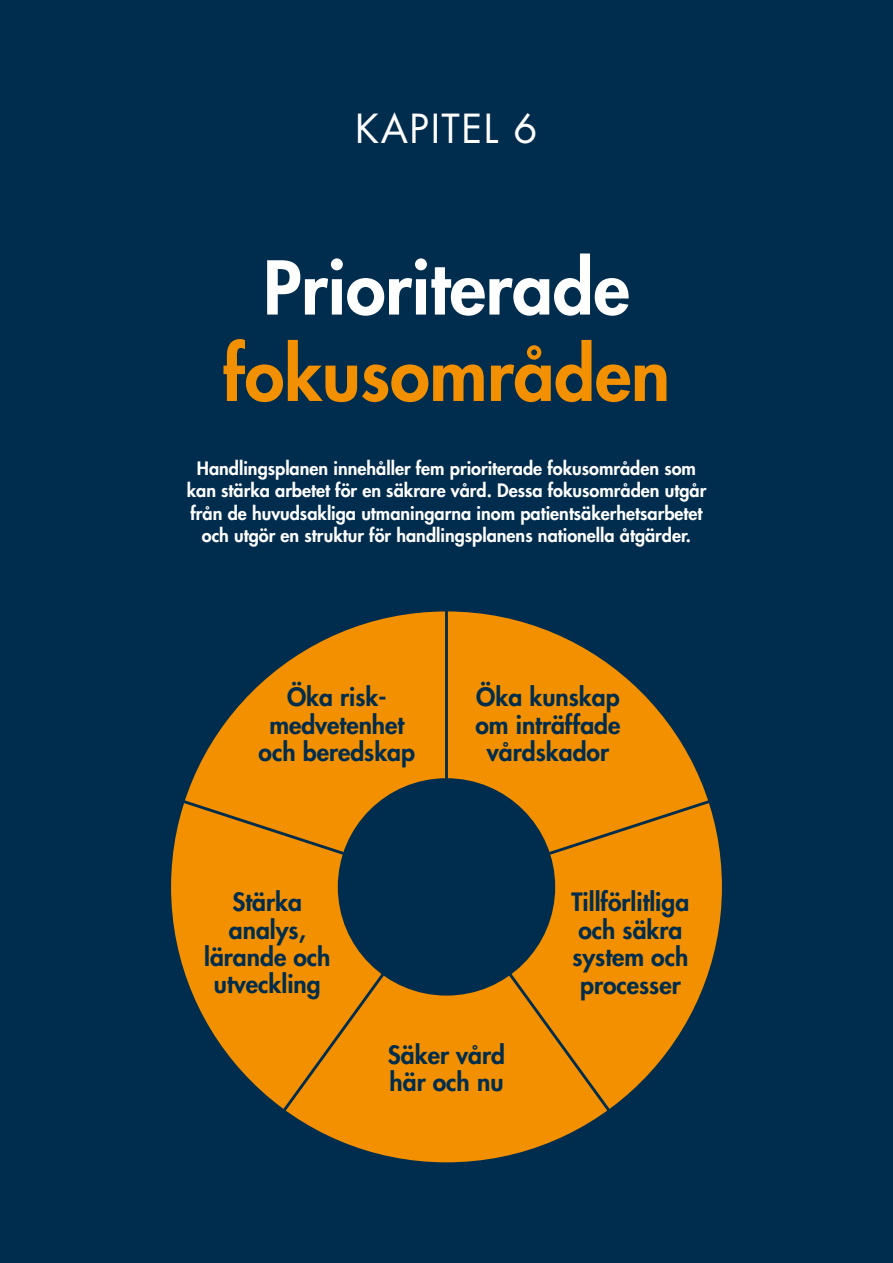
<style>
.page{position:relative;width:893px;height:1263px;background:#002c4d}
.page>*{position:absolute;margin:0;border:0;box-sizing:border-box;transform-origin:0 0}
.H1-Rubrik_1{font:800 72px/86.4px "Futura Std";color:#fff;text-align:center}
.Kapitel{font:39px "Futura Std";letter-spacing:.04em;color:#fff}
.t1{font:800 24.6px/27.5px "Futura Std";color:#002c4d;text-align:center}
.ingress_neg_kapitels{font:800 18px/22.5px "Futura Std";color:#fff;text-align:center}
.s1{color:#f39000}
</style>
<div class="page">
<div style="left:170px;top:610px;width:553px;height:554px;background:#f39000;border-radius:50%"></div>
<svg style="left:180px;top:610px;width:533px;height:505px"></svg>
<p class="Kapitel" style="left:355px;top:103px;width:184px">KAPITEL 6</p>
<h1 class="H1-Rubrik_1" style="left:223px;top:245px;width:449px">Prioriterade <span class="s1">fokusområden</span></h1>
<p class="ingress_neg_kapitels" style="left:187px;top:457px;width:521px">Handlingsplanen innehåller fem prioriterade fokusområden som kan stärka arbetet för en säkrare vård. Dessa fokusområden utgår från de huvudsakliga utmaningarna inom patientsäkerhetsarbetet och utgör en struktur för handlingsplanens nationella åtgärder.</p>
<p class="t1" style="left:259px;top:683px;width:158px">Öka risk&shy;medvetenhet och beredskap</p>
<p class="t1" style="left:204px;top:888px;width:128px">Stärka analys, lärande och utveckling</p>
<p class="t1" style="left:475px;top:684px;width:146px">Öka kunskap om inträffade vårdskador</p>
<p class="t1" style="left:572px;top:889px;width:119px">Tillförlitliga och säkra system och processer</p>
<p class="t1" style="left:388px;top:1041px;width:119px;text-align:left">Säker vård här och nu</p>
</div>
